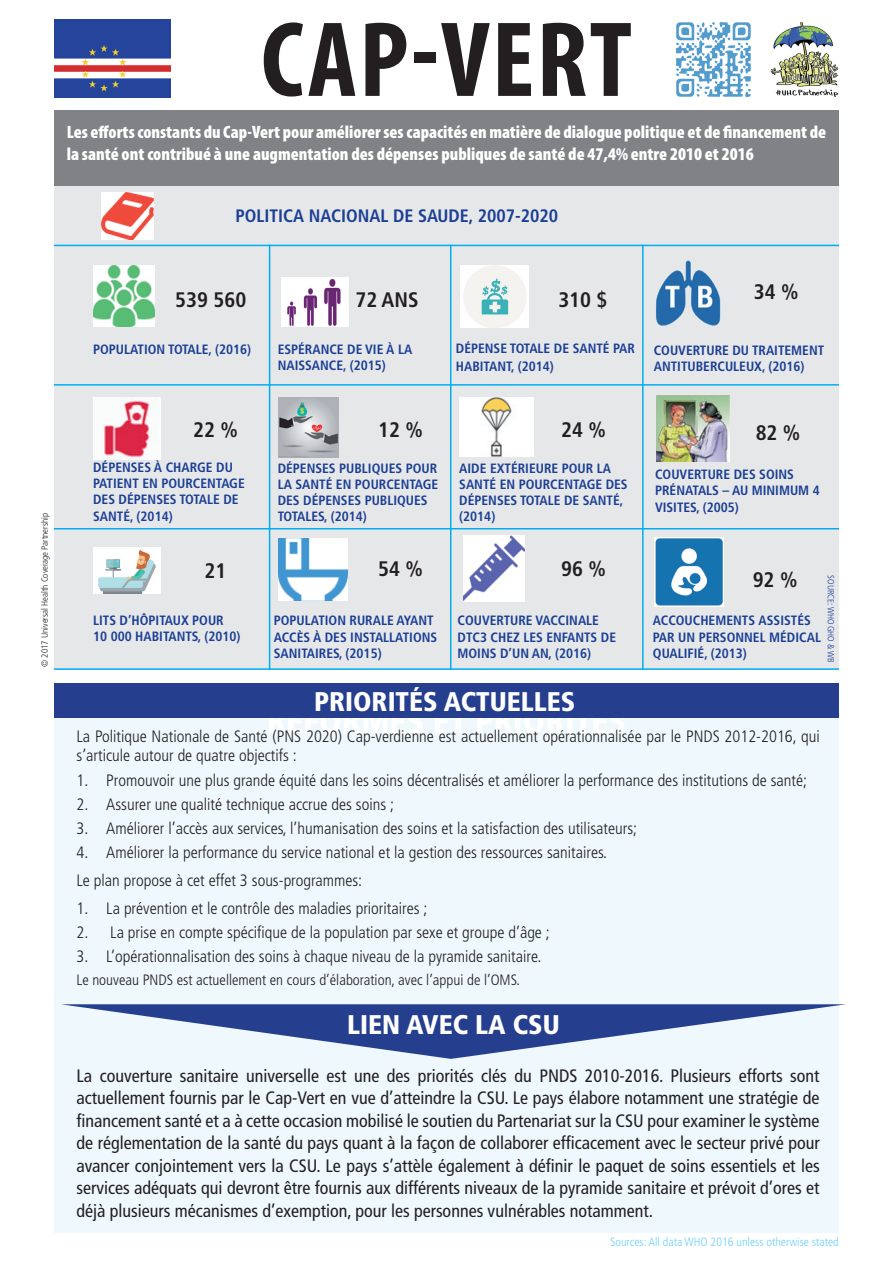
<style>
.page{position:relative;width:893px;height:1263px;background:#fff}
.page>*{position:absolute;margin:0;border:0;box-sizing:border-box;transform-origin:0 0}
.t1{font:700 condensed 108px "Myriad Pro";letter-spacing:.02em;color:#231f20}
.t2{font:900 condensed 33px "Frutiger LT Std";color:#fff}
.t3{font:900 condensed 27px "Frutiger LT Std";color:#fff}
.t4{font:700 condensed 21px "Frutiger LT Std";color:#231f20}
.t5{font:condensed 18px/22.5px "Frutiger LT Std";color:#231f20;text-align:justify}
.t6{font:900 condensed 18px/22.5px "Myriad Pro";color:#fff}
.t7{font:700 condensed 18px "Frutiger LT Std";color:#1b3f94}
.t8{font:300 condensed 16.5px/19.8px "Frutiger LT Std";color:#231f20}
.t9{font:300 condensed 15px "Frutiger LT Std";color:#231f20}
.t10{font:700 condensed 13.5px/16.2px "Frutiger LT Std";color:#1b3f94}
.t11{font:300 condensed 12px "Frutiger LT Std";color:#6ed0f6}
.t12{font:300 condensed 9px "Frutiger LT Std";color:#231f20}
.t13{font:300 condensed 9px "Frutiger LT Std";color:#1b3f94}
</style>
<div class="page">
<div style="left:55px;top:707px;width:784px;height:525px;background:#eef8fd"></div>
<img style="left:770px;top:22px;width:68px;height:74px">
<img style="left:675px;top:22px;width:76px;height:76px">
<div style="left:54px;top:111px;width:785px;height:78px;background:#808285"></div>
<div style="left:54px;top:684px;width:785px;height:34px;background:#253f8e"></div>
<svg style="left:61px;top:1004px;width:785px;height:55px"></svg>
<img style="left:54px;top:19px;width:116px;height:78px">
<div style="left:54px;top:186px;width:785px;height:484px;background:#e6e7e9"></div>
<img style="left:93px;top:265px;width:62px;height:62px">
<img style="left:281px;top:278px;width:67px;height:49px">
<img style="left:460px;top:265px;width:68px;height:63px">
<img style="left:93px;top:398px;width:68px;height:62px">
<img style="left:279px;top:398px;width:60px;height:59px">
<img style="left:459px;top:398px;width:75px;height:58px">
<img style="left:93px;top:547px;width:68px;height:46px">
<img style="left:279px;top:539px;width:69px;height:61px">
<img style="left:463px;top:535px;width:61px;height:66px">
<img style="left:656px;top:260px;width:65px;height:66px">
<img style="left:656px;top:395px;width:73px;height:66px">
<img style="left:655px;top:538px;width:69px;height:69px">
<hr style="left:54px;top:384px;width:785px;height:2px;background:#00aeef">
<hr style="left:54px;top:245px;width:785px;height:1px;background:#00aeef">
<hr style="left:54px;top:528px;width:785px;height:1px;background:#00aeef">
<hr style="left:54px;top:668px;width:785px;height:2px;background:#00aeef">
<hr style="left:269px;top:245px;width:1px;height:425px;background:#00aeef">
<hr style="left:450px;top:245px;width:1px;height:425px;background:#00aeef">
<hr style="left:642px;top:245px;width:2px;height:425px;background:#00aeef">
<img style="left:102px;top:193px;width:51px;height:47px">
<h1 class="t1" style="left:261px;top:0;width:372px">CAP-VERT</h1>
<p class="t6" style="left:67px;top:121px;width:761px">Les efforts constants du Cap-Vert pour améliorer ses capacités en matière de dialogue politique et de financement de la santé ont contribué à une augmentation des dépenses publiques de santé de 47,4% entre 2010 et 2016</p>
<p class="t7" style="left:235px;top:205px;width:324px">POLITICA NACIONAL DE SAUDE, 2007-2020</p>
<p class="t12" style="left:40px;top:667px;width:155px;rotate:-90deg">© 2017 Universal Health Coverage Partnership</p>
<p class="t4" style="left:175px;top:287px;width:72px">539 560</p>
<p class="t4" style="left:355px;top:287px;width:40px">72 ANS</p>
<p class="t4" style="left:558px;top:287px;width:51px">310 $</p>
<p class="t4" style="left:754px;top:280px;width:46px">34 %</p>
<p class="t10" style="left:456px;top:339px;width:181px;line-height:18px">DÉPENSE TOTALE DE SANTÉ PAR<br>HABITANT, (2014)</p>
<p class="t10" style="left:278px;top:341px;width:136px">ESPÉRANCE DE VIE À LA<br>NAISSANCE, (2015)</p>
<p class="t10" style="left:93px;top:341px;width:160px">POPULATION TOTALE, (2016)</p>
<p class="t10" style="left:654px;top:342px;width:172px">COUVERTURE DU TRAITEMENT<br>ANTITUBERCULEUX, (2016)</p>
<p class="t4" style="left:193px;top:418px;width:46px">22 %</p>
<p class="t4" style="left:378px;top:418px;width:46px">12 %</p>
<p class="t4" style="left:561px;top:418px;width:46px">24 %</p>
<p class="t4" style="left:756px;top:420px;width:46px">82 %</p>
<p class="t10" style="left:93px;top:459px;width:153px">DÉPENSES À CHARGE DU<br>PATIENT EN POURCENTAGE<br>DES DÉPENSES TOTALE DE<br>SANTÉ, (2014)</p>
<p class="t10" style="left:278px;top:460px;width:162px">DÉPENSES PUBLIQUES POUR<br>LA SANTÉ EN POURCENTAGE<br>DES DÉPENSES PUBLIQUES<br>TOTALES, (2014)</p>
<p class="t10" style="left:459px;top:460px;width:170px">AIDE EXTÉRIEURE POUR LA<br>SANTÉ EN POURCENTAGE DES<br>DÉPENSES TOTALE DE SANTÉ, (2014)</p>
<p class="t10" style="left:655px;top:466px;width:166px">COUVERTURE DES SOINS<br>PRÉNATALS – AU MINIMUM 4<br>VISITES, (2005)</p>
<p class="t4" style="left:205px;top:559px;width:23px">21</p>
<p class="t10" style="left:93px;top:612px;width:149px">LITS D’HÔPITAUX POUR<br>10 000 HABITANTS, (2010)</p>
<p class="t4" style="left:378px;top:556px;width:46px">54 %</p>
<p class="t4" style="left:561px;top:556px;width:46px">96 %</p>
<p class="t4" style="left:753px;top:567px;width:46px">92 %</p>
<p class="t13" style="left:836px;top:575px;width:88px;rotate:90deg">Source: WHO GHO &amp; WB</p>
<p class="t10" style="left:274px;top:613px;width:165px">POPULATION RURALE AYANT<br>ACCÈS À DES INSTALLATIONS<br>SANITAIRES, (2015)</p>
<p class="t10" style="left:458px;top:613px;width:160px">COUVERTURE VACCINALE<br>DTC3 CHEZ LES ENFANTS DE<br>MOINS D’UN AN, (2016)</p>
<p class="t10" style="left:653px;top:613px;width:170px">ACCOUCHEMENTS ASSISTÉS<br>PAR UN PERSONNEL MÉDICAL<br>QUALIFIÉ, (2013)</p>
<h3 class="t3" style="left:314px;top:685px;width:263px">PRIORITÉS ACTUELLES</h3>
<p class="t8" style="left:77px;top:726px;width:745px">La Politique Nationale de Santé (PNS 2020) Cap-verdienne est actuellement opérationnalisée par le PNDS 2012-2016, qui s’articule autour de quatre objectifs :</p>
<p class="t8" style="left:77px;top:770px;width:732px">1. Promouvoir une plus grande équité dans les soins décentralisés et améliorer la performance des institutions de santé;</p>
<p class="t8" style="left:77px;top:794px;width:319px">2. Assurer une qualité technique accrue des soins ;</p>
<p class="t8" style="left:77px;top:818px;width:562px">3. Améliorer l’accès aux services, l’humanisation des soins et la satisfaction des utilisateurs;</p>
<p class="t8" style="left:77px;top:838px;width:532px;line-height:28.3px">4. Améliorer la performance du service national et la gestion des ressources sanitaires.<br>Le plan propose à cet effet 3 sous-programmes:</p>
<p class="t8" style="left:77px;top:899px;width:352px">1. La prévention et le contrôle des maladies prioritaires ;</p>
<p class="t8" style="left:77px;top:923px;width:475px">2. La prise en compte spécifique de la population par sexe et groupe d’âge ;</p>
<p class="t8" style="left:77px;top:947px;width:466px">3. L’opérationnalisation des soins à chaque niveau de la pyramide sanitaire.</p>
<p class="t9" style="left:77px;top:971px;width:445px">Le nouveau PNDS est actuellement en cours d’élaboration, avec l’appui de l’OMS.</p>
<h2 class="t2" style="left:267px;top:701px;width:361px">RÉFORMES ET PRIORITÉS</h2>
<h3 class="t3" style="left:347px;top:1008px;width:214px">LIEN AVEC LA CSU</h3>
<p class="t5" style="left:77px;top:1064px;width:745px">La couverture sanitaire universelle est une des priorités clés du PNDS 2010-2016. Plusieurs efforts sont actuellement fournis par le Cap-Vert en vue d’atteindre la CSU. Le pays élabore notamment une stratégie de financement santé et a à cette occasion mobilisé le soutien du Partenariat sur la CSU pour examiner le système de réglementation de la santé du pays quant à la façon de collaborer efficacement avec le secteur privé pour avancer conjointement vers la CSU. Le pays s’attèle également à définir le paquet de soins essentiels et les services adéquats qui devront être fournis aux différents niveaux de la pyramide sanitaire et prévoit d’ores et déjà plusieurs mécanismes d’exemption, pour les personnes vulnérables notamment.</p>
<p class="t11" style="left:610px;top:1235px;width:230px">Sources: All data WHO 2016 unless otherwise stated</p>
</div>
